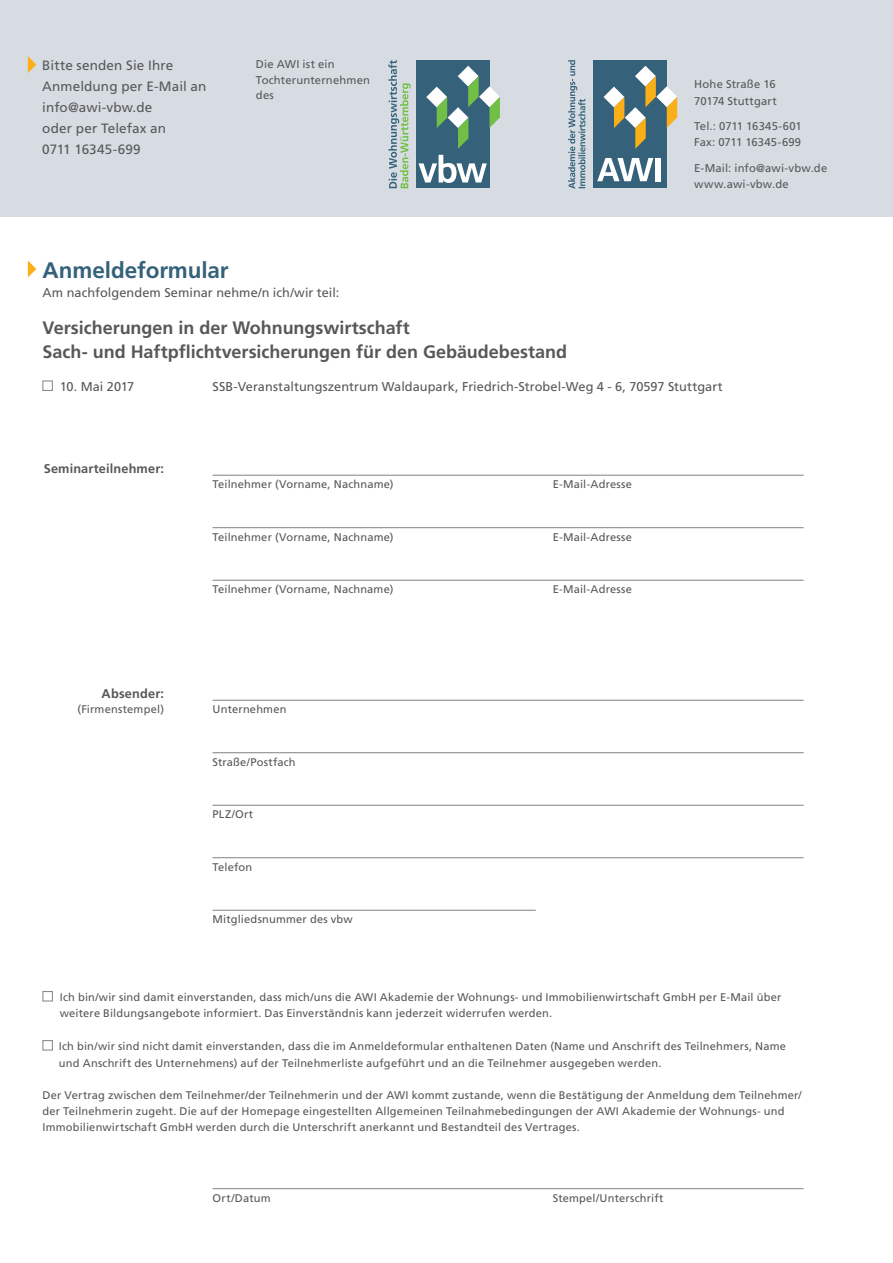
<style>
.page{position:relative;width:893px;height:1263px;background:#fff}
.page>*{position:absolute;margin:0;border:0;box-sizing:border-box;transform-origin:0 0}
.t1{font:700 22.5px "Frutiger LT Std";letter-spacing:-.005em;color:#35627a}
.t2{font:700 18px/24px "Frutiger LT Std";color:#57585a}
.t3{font:13.5px/21px "Frutiger LT Std";letter-spacing:.005em;color:#57585a}
.t4{font:12.75px "Frutiger LT Std";letter-spacing:.005em;color:#57585a}
.t5{font:700 12.75px "Frutiger LT Std";letter-spacing:.01em;color:#57585a}
.t6{font:12.75px "Frutiger LT Std";letter-spacing:-.015em;color:#57585a}
.t7{font:11.25px/16.5px "Frutiger LT Std";letter-spacing:.015em;color:#57585a}
.t8{font:11.1px/16px "Frutiger LT Std";letter-spacing:.015em;color:#57585a}
</style>
<div class="page">
<hr style="left:213px;top:475px;width:591px;height:1px;background:#808285">
<hr style="left:213px;top:527px;width:591px;height:1px;background:#808285">
<hr style="left:213px;top:580px;width:591px;height:1px;background:#808285">
<hr style="left:213px;top:700px;width:591px;height:1px;background:#808285">
<hr style="left:213px;top:752px;width:591px;height:1px;background:#808285">
<hr style="left:213px;top:805px;width:591px;height:1px;background:#808285">
<hr style="left:213px;top:857px;width:591px;height:1px;background:#808285">
<hr style="left:213px;top:910px;width:323px;height:1px;background:#808285">
<hr style="left:213px;top:1188px;width:591px;height:1px;background:#808285">
<div style="left:43px;top:381px;width:10px;height:10px;border:1px solid #808285"></div>
<div style="left:43px;top:991px;width:10px;height:10px;border:1px solid #808285"></div>
<div style="left:43px;top:1040px;width:10px;height:10px;border:1px solid #808285"></div>
<svg style="left:28px;top:261px;width:8px;height:16px"></svg>
<div style="left:0;top:0;width:893px;height:216px;background:#d6dce2"></div>
<svg style="left:28px;top:56px;width:8px;height:17px"></svg>
<div style="left:416px;top:60px;width:73px;height:128px;background:#35627a"></div>
<svg style="left:426px;top:66px;width:74px;height:83px"></svg>
<svg style="left:418px;top:155px;width:69px;height:28px"></svg>
<svg style="left:388px;top:60px;width:23px;height:128px"></svg>
<div style="left:593px;top:60px;width:74px;height:128px;background:#35627a"></div>
<svg style="left:604px;top:66px;width:73px;height:83px"></svg>
<svg style="left:568px;top:60px;width:17px;height:129px"></svg>
<div style="left:655px;top:158px;width:5px;height:23px;background:#fff"></div>
<svg style="left:597px;top:158px;width:56px;height:23px"></svg>
<p class="t3" style="left:42px;top:54px;width:166px">Bitte senden Sie Ihre<br>Anmeldung per E-Mail an info@awi-vbw.de<br>oder per Telefax an<br>0711 16345-699</p>
<p class="t7" style="left:256px;top:56px;width:116px">Die AWI ist ein<br>Tochterunternehmen</p>
<p class="t7" style="left:256px;top:87px;width:20px">des</p>
<p class="t7" style="left:694px;top:76px;width:84px">Hohe Straße 16<br>70174 Stuttgart</p>
<p class="t7" style="left:694px;top:118px;width:109px">Tel.: 0711 16345-601<br>Fax: 0711 16345-699</p>
<p class="t7" style="left:694px;top:159px;width:135px">E-Mail: info@awi-vbw.de www.awi-vbw.de</p>
<h1 class="t1" style="left:43px;top:256px;width:188px">Anmeldeformular</h1>
<p class="t4" style="left:43px;top:285px;width:298px">Am nachfolgendem Seminar nehme/n ich/wir teil:</p>
<h2 class="t2" style="left:43px;top:316px;width:526px">Versicherungen in der Wohnungswirtschaft<br>Sach- und Haftpflichtversicherungen für den Gebäudebestand</h2>
<p class="t6" style="left:60px;top:379px;width:76px">10. Mai 2017</p>
<p class="t4" style="left:213px;top:379px;width:512px">SSB-Veranstaltungszentrum Waldaupark, Friedrich-Strobel-Weg 4 - 6, 70597 Stuttgart</p>
<p class="t5" style="left:44px;top:461px;width:122px">Seminarteilnehmer:</p>
<p class="t8" style="left:213px;top:476px;width:182px">Teilnehmer (Vorname, Nachname)</p>
<p class="t8" style="left:553px;top:476px;width:81px">E-Mail-Adresse</p>
<p class="t8" style="left:213px;top:529px;width:182px">Teilnehmer (Vorname, Nachname)</p>
<p class="t8" style="left:553px;top:529px;width:81px">E-Mail-Adresse</p>
<p class="t8" style="left:213px;top:581px;width:182px">Teilnehmer (Vorname, Nachname)</p>
<p class="t8" style="left:553px;top:581px;width:81px">E-Mail-Adresse</p>
<p class="t5" style="left:102px;top:686px;width:64px">Absender:</p>
<p class="t8" style="left:78px;top:701px;width:88px">(Firmenstempel)</p>
<p class="t8" style="left:213px;top:701px;width:75px">Unternehmen</p>
<p class="t8" style="left:213px;top:754px;width:85px">Straße/Postfach</p>
<p class="t8" style="left:213px;top:806px;width:42px">PLZ/Ort</p>
<p class="t8" style="left:213px;top:859px;width:41px">Telefon</p>
<p class="t8" style="left:213px;top:911px;width:142px">Mitgliedsnummer des vbw</p>
<p class="t8" style="left:60px;top:989px;width:723px">Ich bin/wir sind damit einverstanden, dass mich/uns die AWI Akademie der Wohnungs- und Immobilienwirtschaft GmbH per E-Mail über weitere Bildungsangebote informiert. Das Einverständnis kann jederzeit widerrufen werden.</p>
<p class="t8" style="left:59px;top:1038px;width:729px">Ich bin/wir sind nicht damit einverstanden, dass die im Anmeldeformular enthaltenen Daten (Name und Anschrift des Teilnehmers, Name und Anschrift des Unternehmens) auf der Teilnehmerliste aufgeführt und an die Teilnehmer ausgegeben werden.</p>
<p class="t8" style="left:43px;top:1087px;width:760px">Der Vertrag zwischen dem Teilnehmer/der Teilnehmerin und der AWI kommt zustande, wenn die Bestätigung der Anmeldung dem Teilnehmer/ der Teilnehmerin zugeht. Die auf der Homepage eingestellten Allgemeinen Teilnahmebedingungen der AWI Akademie der Wohnungs- und<br>Immobilienwirtschaft GmbH werden durch die Unterschrift anerkannt und Bestandteil des Vertrages.</p>
<p class="t8" style="left:213px;top:1190px;width:59px">Ort/Datum</p>
<p class="t8" style="left:553px;top:1190px;width:112px">Stempel/Unterschrift</p>
</div>
